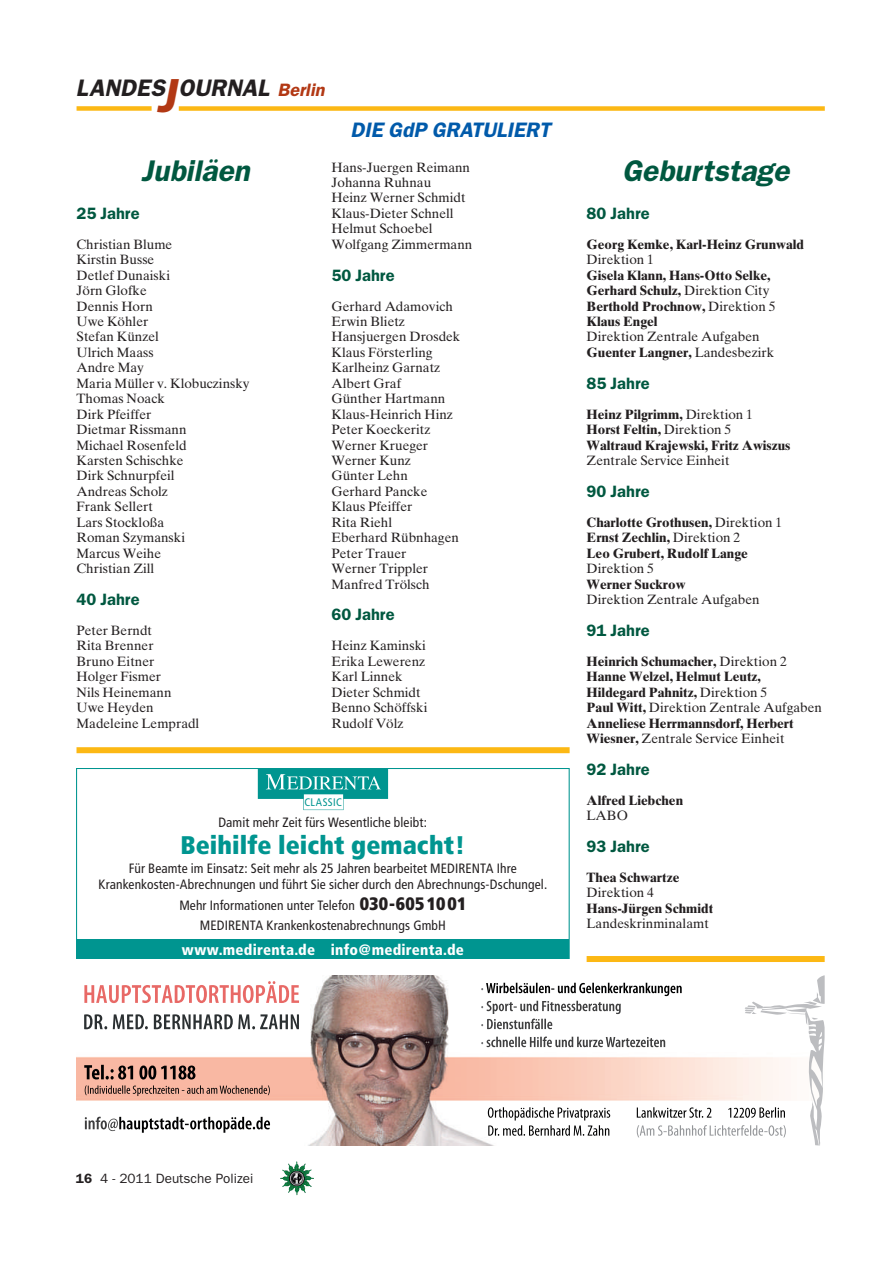
<style>
.page{position:relative;width:893px;height:1263px;background:#fff}
.page>*{position:absolute;margin:0;border:0;box-sizing:border-box;transform-origin:0 0}
.t1{font:30px "Franklin Gothic Demi Oblique OV CWWPPA";color:#005840}
.t2{font:25.5px "Frutiger Extra Black Cn OV EXWPPA";color:#009590}
.t3{font:24px "Franklin Gothic Demi Oblique OV CWWPPA";color:#231f20}
.t4{font:21px "Franklin Gothic Demi Oblique OV CWWPPA";color:#015aaa}
.t5{font:16.5px "Franklin Gothic Demi OV ZVWPPA";color:#005840}
.t6{font:15px "Frutiger Black Cn OV FXWPPA";letter-spacing:.015em;color:#fff}
.t7{font:13.5px/15.5px "Times Ten Roman OV UVWPPA";color:#231f20}
.t8{font:13.5px/15.5px "Times Ten Bold OV XVWPPA";color:#231f20}
.t9{font:13.5px/16.5px "Frutiger Cn OV GXWPPA";letter-spacing:.01em;color:#231f20;text-align:center}
.t10{font:13.5px "Franklin Gothic Book OV AWWPPA";color:#231f20}
.t11{font:10.95px "Frutiger Cn OV GXWPPA";letter-spacing:.03em;color:#009590}
.s1{font-size:48px;color:#b23814}
.s2{font-size:18px;color:#b23814}
.s3{font-family:"Frutiger Extra Black Cn OV EXWPPA";font-size:18px}
.s4{font-family:"Times Ten Roman OV UVWPPA"}
.s5{font-family:"Times Ten Bold OV XVWPPA"}
.s6{font-family:"Franklin Gothic Demi OV ZVWPPA"}
</style>
<div class="page">
<img style="left:282px;top:1163px;width:32px;height:32px">
<div style="left:77px;top:106px;width:75px;height:5px;background:#fcb814"></div>
<div style="left:179px;top:106px;width:646px;height:5px;background:#fcb814"></div>
<svg style="left:77px;top:769px;width:492px;height:170px"></svg>
<div style="left:77px;top:939px;width:492px;height:19px;background:#009590"></div>
<img style="left:258px;top:769px;width:130px;height:42px">
<div style="left:305px;top:796px;width:37px;height:12px;background:#fff"></div>
<svg style="left:84px;top:975px;width:741px;height:170px"></svg>
<div style="left:77px;top:747px;width:493px;height:6px;background:#fcb814"></div>
<div style="left:587px;top:956px;width:238px;height:6px;background:#fcb814"></div>
<h3 class="t3" style="left:76px;top:79px;width:250px">LANDES<span class="s1">J</span>OURNAL <span class="s2">Berlin</span></h3>
<h3 class="t4" style="left:350px;top:121px;width:202px">DIE GdP GRATULIERT</h3>
<h1 class="t1" style="left:141px;top:159px;width:110px">Jubiläen</h1>
<p class="t5" style="left:77px;top:207px;width:65px">25 Jahre</p>
<p class="t7" style="left:77px;top:238px;width:175px">Christian Blume<br>Kirstin Busse<br>Detlef Dunaiski<br>Jörn Glofke<br>Dennis Horn<br>Uwe Köhler<br>Stefan Künzel<br>Ulrich Maass<br>Andre May<br>Maria Müller v. Klobuczinsky<br>Thomas Noack<br>Dirk Pfeiffer<br>Dietmar Rissmann<br>Michael Rosenfeld<br>Karsten Schischke<br>Dirk Schnurpfeil<br>Andreas Scholz<br>Frank Sellert<br>Lars Stockloßa<br>Roman Szymanski<br>Marcus Weihe<br>Christian Zill</p>
<p class="t5" style="left:77px;top:593px;width:65px">40 Jahre</p>
<p class="t7" style="left:77px;top:624px;width:124px">Peter Berndt<br>Rita Brenner<br>Bruno Eitner<br>Holger Fismer<br>Nils Heinemann<br>Uwe Heyden<br>Madeleine Lempradl</p>
<p class="t7" style="left:332px;top:161px;width:142px">Hans-Juergen Reimann<br>Johanna Ruhnau<br>Heinz Werner Schmidt<br>Klaus-Dieter Schnell<br>Helmut Schoebel<br>Wolfgang Zimmermann</p>
<p class="t5" style="left:332px;top:269px;width:65px">50 Jahre</p>
<p class="t7" style="left:332px;top:300px;width:130px">Gerhard Adamovich<br>Erwin Blietz<br>Hansjuergen Drosdek<br>Klaus Försterling<br>Karlheinz Garnatz<br>Albert Graf<br>Günther Hartmann<br>Klaus-Heinrich Hinz<br>Peter Koeckeritz<br>Werner Krueger<br>Werner Kunz<br>Günter Lehn<br>Gerhard Pancke<br>Klaus Pfeiffer<br>Rita Riehl<br>Eberhard Rübnhagen<br>Peter Trauer<br>Werner Trippler<br>Manfred Trölsch</p>
<p class="t5" style="left:332px;top:608px;width:65px">60 Jahre</p>
<p class="t7" style="left:332px;top:639px;width:97px">Heinz Kaminski<br>Erika Lewerenz<br>Karl Linnek<br>Dieter Schmidt<br>Benno Schöffski<br>Rudolf Völz</p>
<p class="t11" style="left:304px;top:798px;width:39px">CLASSIC</p>
<p class="t9" style="left:218px;top:815px;width:210px">Damit mehr Zeit fürs Wesentliche bleibt:</p>
<h2 class="t2" style="left:181px;top:830px;width:286px">Beihilfe leicht gemacht!</h2>
<p class="t9" style="left:99px;top:861px;width:450px">Für Beamte im Einsatz: Seit mehr als 25 Jahren bearbeitet MEDIRENTA Ihre<br>Krankenkosten-Abrechnungen und führt Sie sicher durch den Abrechnungs-Dschungel.</p>
<p class="t9" style="left:179px;top:896px;width:289px;line-height:20.5px">Mehr Informationen unter Telefon <span class="s3">030-605 10 01<br></span>MEDIRENTA Krankenkostenabrechnungs GmbH</p>
<p class="t6" style="left:182px;top:941px;width:284px">www.medirenta.de info@medirenta.de</p>
<h1 class="t1" style="left:622px;top:159px;width:169px">Geburtstage</h1>
<p class="t5" style="left:587px;top:207px;width:65px">80 Jahre</p>
<p class="t8" style="left:587px;top:238px;width:219px">Georg Kemke, Karl-Heinz Grunwald</p>
<p class="t7" style="left:587px;top:253px;width:69px">Direktion 1</p>
<p class="t8" style="left:587px;top:269px;width:190px">Gisela Klann, Hans-Otto Selke,<br>Gerhard Schulz, <span class="s4">Direktion City<br></span>Berthold Prochnow, <span class="s4">Direktion 5<br></span>Klaus Engel</p>
<p class="t7" style="left:587px;top:330px;width:174px">Direktion Zentrale Aufgaben</p>
<p class="t8" style="left:587px;top:346px;width:189px">Guenter Langner, <span class="s4">Landesbezirk</span></p>
<p class="t5" style="left:587px;top:377px;width:65px">85 Jahre</p>
<p class="t8" style="left:587px;top:408px;width:205px">Heinz Pilgrimm, <span class="s4">Direktion 1<br></span>Horst Feltin, <span class="s4">Direktion 5<br></span>Waltraud Krajewski, Fritz Awiszus</p>
<p class="t7" style="left:587px;top:454px;width:144px">Zentrale Service Einheit</p>
<p class="t5" style="left:587px;top:485px;width:65px">90 Jahre</p>
<p class="t8" style="left:587px;top:516px;width:197px">Charlotte Grothusen, <span class="s4">Direktion 1<br></span>Ernst Zechlin, <span class="s4">Direktion 2<br></span>Leo Grubert, Rudolf Lange</p>
<p class="t7" style="left:587px;top:562px;width:69px">Direktion 5</p>
<p class="t8" style="left:587px;top:578px;width:100px">Werner Suckrow</p>
<p class="t7" style="left:587px;top:593px;width:174px">Direktion Zentrale Aufgaben</p>
<p class="t5" style="left:587px;top:624px;width:65px">91 Jahre</p>
<p class="t8" style="left:587px;top:655px;width:202px">Heinrich Schumacher, <span class="s4">Direktion 2<br></span>Hanne Welzel, Helmut Leutz,<br>Hildegard Pahnitz, <span class="s4">Direktion 5</span></p>
<p class="t7" style="left:587px;top:701px;width:237px"><span class="s5">Paul Witt,</span> Direktion Zentrale Aufgaben</p>
<p class="t8" style="left:587px;top:717px;width:209px">Anneliese Herrmannsdorf, Herbert</p>
<p class="t7" style="left:587px;top:732px;width:199px"><span class="s5">Wiesner,</span> Zentrale Service Einheit</p>
<p class="t5" style="left:587px;top:763px;width:65px">92 Jahre</p>
<p class="t8" style="left:587px;top:794px;width:98px">Alfred Liebchen</p>
<p class="t7" style="left:587px;top:809px;width:43px">LABO</p>
<p class="t5" style="left:587px;top:840px;width:65px">93 Jahre</p>
<p class="t8" style="left:587px;top:871px;width:94px">Thea Schwartze</p>
<p class="t7" style="left:587px;top:886px;width:69px">Direktion 4</p>
<p class="t8" style="left:587px;top:902px;width:128px">Hans-Jürgen Schmidt</p>
<p class="t7" style="left:587px;top:917px;width:124px">Landeskrinminalamt</p>
<p class="t10" style="left:76px;top:1173px;width:179px"><span class="s6">16</span> 4 - 2011 Deutsche Polizei</p>
</div>
